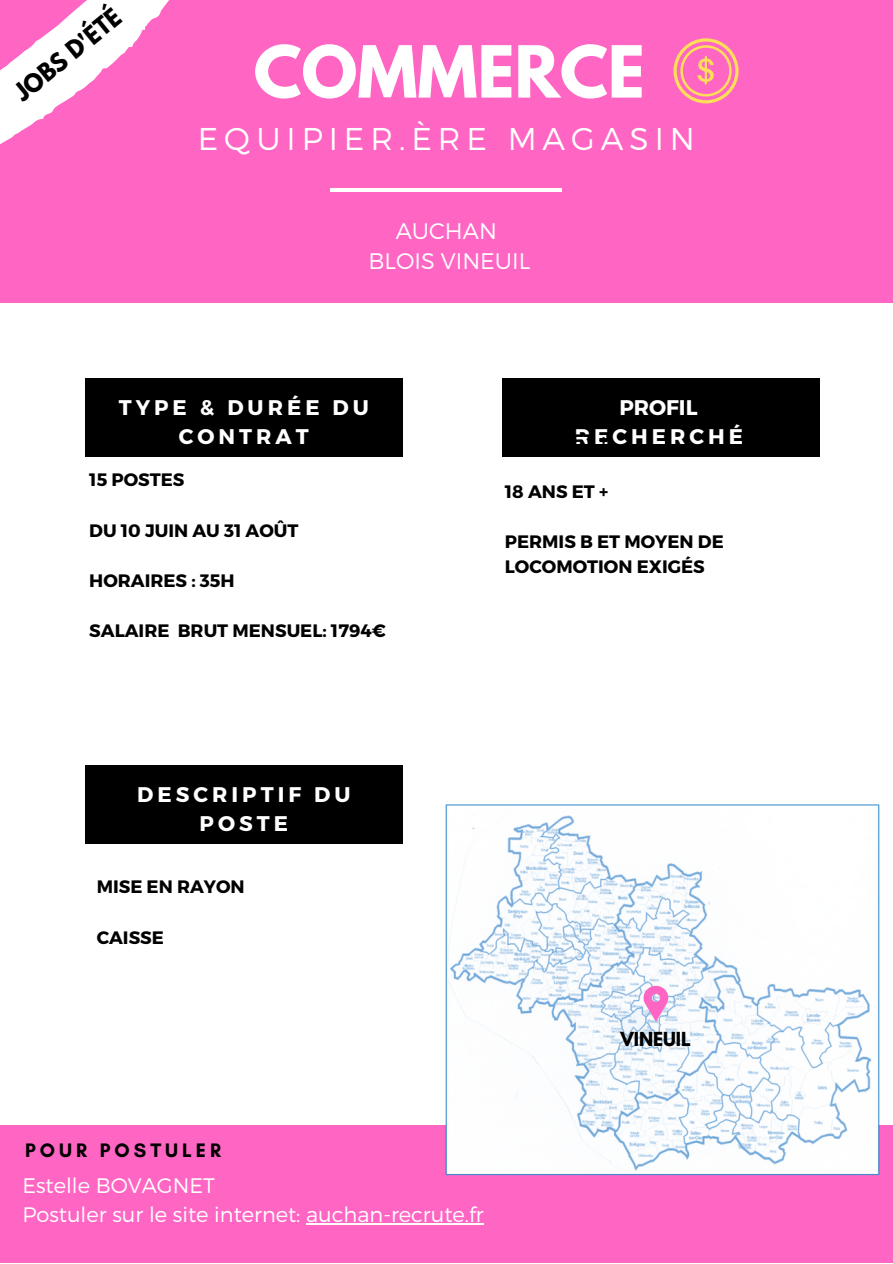
<style>
.page{position:relative;width:893px;height:1264px;background:#fff}
.page>*{position:absolute;margin:0;border:0;box-sizing:border-box;transform-origin:0 0}
.t1{font:700 63.6px "League Spartan";color:#fff}
.t2{font:300 31.5px "Montserrat";letter-spacing:.19em;color:#fff}
.t3{font:300 22.5px/30.5px "Montserrat";color:#fff;text-align:center}
.t4{font:700 22.5px "League Spartan";color:#000}
.t5{font:700 21.15px/29.5px "Montserrat";letter-spacing:.19em;color:#fff;text-align:center}
.t6{font:300 21px/28.5px "Montserrat";color:#fff}
.t7{font:700 19.8px "Glacial Indifference";letter-spacing:.2em;color:#000}
.t8{font:700 18px/25.2px "Montserrat";color:#000}
.t9{font:700 17.1px "League Spartan";color:#000}
</style>
<div class="page">
<div style="left:0;top:0;width:892px;height:302px;background:#ff66c4"></div>
<hr style="left:330px;top:188px;width:232px;height:3px;background:#fff">
<div style="left:86px;top:378px;width:316px;height:78px;background:#000"></div>
<div style="left:0;top:1125px;width:892px;height:137px;background:#ff66c4"></div>
<img style="left:445px;top:804px;width:434px;height:371px">
<svg style="left:643px;top:985px;width:25px;height:36px"></svg>
<div style="left:86px;top:764px;width:316px;height:79px;background:#000"></div>
<div style="left:502px;top:378px;width:317px;height:78px;background:#000"></div>
<svg style="left:673px;top:38px;width:65px;height:65px"></svg>
<hr style="left:306px;top:1223px;width:177px;height:1px;background:#fff">
<svg style="left:0;top:0;width:169px;height:144px"></svg>
<p class="t4" style="left:11px;top:86px;width:131px;rotate:-39deg">JOBS D'ÉTÉ</p>
<h1 class="t1" style="left:254px;top:40px;width:392px">COMMERCE</h1>
<h2 class="t2" style="left:198px;top:119px;width:498px">EQUIPIER.ÈRE MAGASIN</h2>
<p class="t3" style="left:368px;top:214px;width:163px">AUCHAN<br>BLOIS VINEUIL</p>
<p class="t5" style="left:119px;top:391px;width:251px">TYPE &amp; DURÉE DU<br>CONTRAT</p>
<p class="t8" style="left:89px;top:466px;width:97px">15 POSTES</p>
<p class="t8" style="left:89px;top:516px;width:211px">DU 10 JUIN AU 31 AOÛT</p>
<p class="t8" style="left:89px;top:567px;width:147px">HORAIRES : 35H</p>
<p class="t8" style="left:89px;top:617px;width:298px">SALAIRE BRUT MENSUEL: 1794€</p>
<p class="t5" style="left:574px;top:391px;width:170px">PROFIL<br>RECHERCHÉ</p>
<p class="t8" style="left:505px;top:478px;width:105px">18 ANS ET +</p>
<p class="t8" style="left:505px;top:528px;width:220px">PERMIS B ET MOYEN DE<br>LOCOMOTION EXIGÉS</p>
<p class="t5" style="left:137px;top:778px;width:215px">DESCRIPTIF DU<br>POSTE</p>
<p class="t8" style="left:97px;top:873px;width:149px">MISE EN RAYON</p>
<p class="t8" style="left:97px;top:923px;width:69px">CAISSE</p>
<p class="t7" style="left:25px;top:1138px;width:197px">POUR POSTULER</p>
<p class="t6" style="left:22px;top:1170px;width:463px">Estelle BOVAGNET<br>Postuler sur le site internet: auchan-recrute.fr</p>
<p class="t9" style="left:620px;top:1030px;width:72px">VINEUIL</p>
</div>
